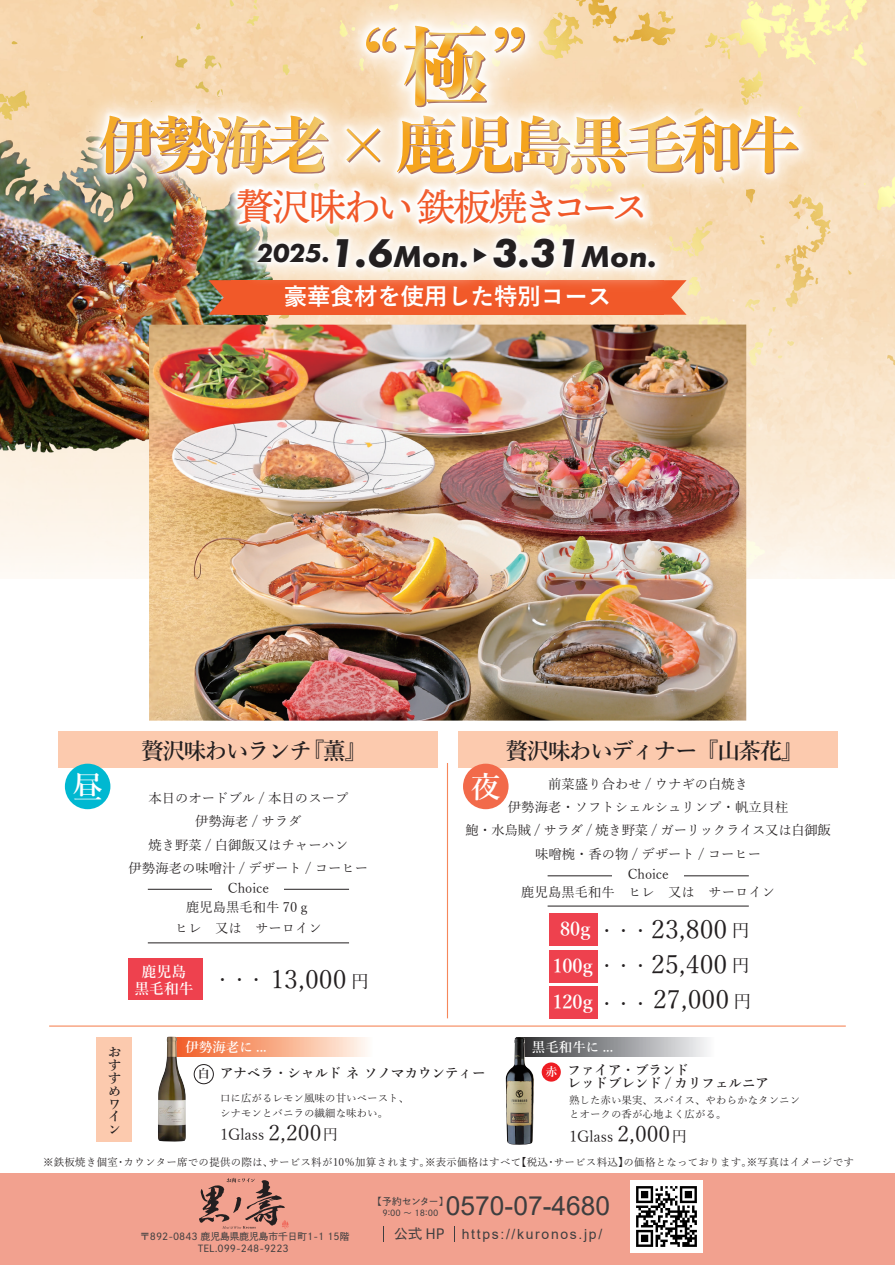
<style>
.page{position:relative;width:895px;height:1265px;background:#fff}
.page>*{position:absolute;margin:0;border:0;box-sizing:border-box;transform-origin:0 0}
.t1{font:italic 700 41.7px "Futura PT";color:#231f20}
.t2{font:38.25px "Ten Mincho Text";letter-spacing:-.115em;color:#f15929}
.t3{font:600 29.85px "Yu Mincho";color:#fff}
.t4{font:italic 700 27px "Futura PT";color:#231f20}
.t5{font:26.4px "Arial";color:#3e3e3f}
.t6{font:25.5px/35.2px "Yu Mincho";color:#231f20;text-align:center}
.t7{font:700 23.4px "Yu Gothic";color:#fff}
.t8{font:600 22.5px "Yu Mincho";letter-spacing:-.06em;color:#231f20}
.t9{font:15.6px "Koz Go Pr 6 N";color:#231f20}
.t10{font:15.15px "Yu Mincho";color:#231f20}
.t11{font:600 14.85px "Yu Mincho";color:#fff}
.t12{font:13.95px "Arial";letter-spacing:.12em;color:#3e3e3f}
.t13{font:600 13.5px/23px "Yu Mincho";color:#231f20}
.t14{font:600 13.5px "Yu Mincho";color:#fff}
.t15{font:13.35px/23.4px "Yu Mincho";color:#231f20;text-align:center}
.t16{font:600 12.9px/12.9px "Yu Mincho";color:#231f20}
.t17{font:600 12px "Yu Mincho";color:#231f20}
.t18{font:10.5px/14.2px "Yu Mincho";letter-spacing:.01em;color:#231f20}
.t19{font:9.75px/12.6px "DNP Shuei Go Gin Std M";color:#3e3e3f;text-align:center}
.t20{font:8.4px "DNP Shuei Go Gin Std M";color:#3e3e3f}
.s1{font-size:41.7px}
.s2{font-size:31.2px}
.s3{font-weight:600;font-size:19.35px;color:#fff}
.s4{font-size:16.8px}
.s5{font-size:17.85px}
.s6{font-size:21.6px}
.s7{color:#fff}
.s8{font-family:"DNP Shuei Go Gin Std M"}
</style>
<div class="page">
<img style="left:0;top:0;width:894px;height:620px">
<img style="left:0;top:132px;width:278px;height:322px">
<img style="left:149px;top:324px;width:597px;height:396px">
<div style="left:458px;top:731px;width:380px;height:36px;background:#fccaae"></div>
<div style="left:58px;top:731px;width:380px;height:36px;background:#fccaae"></div>
<div style="left:550px;top:913px;width:48px;height:33px;background:#ee414e"></div>
<div style="left:550px;top:950px;width:48px;height:32px;background:#ee414e"></div>
<div style="left:550px;top:986px;width:48px;height:32px;background:#ee414e"></div>
<hr style="left:547px;top:875px;width:201px;height:1px;background:#231f20">
<hr style="left:547px;top:905px;width:201px;height:1px;background:#231f20">
<div style="left:612px;top:861px;width:71px;height:19px;background:#fff"></div>
<div style="left:65px;top:763px;width:45px;height:46px;background:#00b8d1;border-radius:50%"></div>
<div style="left:463px;top:763px;width:45px;height:46px;background:#f26a4a;border-radius:50%"></div>
<hr style="left:447px;top:763px;width:1px;height:255px;background:#f6875a">
<div style="left:231px;top:280px;width:432px;height:35px;background:#f15929"></div>
<svg style="left:663px;top:280px;width:23px;height:35px"></svg>
<svg style="left:208px;top:280px;width:23px;height:35px"></svg>
<hr style="left:49px;top:1025px;width:796px;height:1px;background:#f6875a">
<img style="left:228px;top:210px;width:456px;height:97px">
<img style="left:250px;top:226px;width:413px;height:65px">
<img style="left:254px;top:229px;width:406px;height:59px">
<hr style="left:148px;top:889px;width:201px;height:1px;background:#231f20">
<hr style="left:148px;top:942px;width:201px;height:1px;background:#231f20">
<div style="left:213px;top:875px;width:71px;height:19px;background:#fff"></div>
<div style="left:129px;top:958px;width:74px;height:42px;background:#ee414e"></div>
<div style="left:97px;top:1036px;width:35px;height:105px;background:#fccaae"></div>
<div style="left:174px;top:1037px;width:199px;height:19px;background:linear-gradient(to right,#f15b1f,#fffaf0)"></div>
<img style="left:158px;top:1036px;width:28px;height:105px">
<div style="left:194px;top:1064px;width:19px;height:19px;border:1px solid #231f20;border-radius:50%"></div>
<svg style="left:535px;top:1037px;width:172px;height:19px;background:#999a9d"></svg>
<img style="left:505px;top:1037px;width:30px;height:107px">
<img style="left:509px;top:1085px;width:21px;height:37px">
<div style="left:541px;top:1062px;width:19px;height:19px;background:#ee1d23;border-radius:50%"></div>
<div style="left:0;top:1173px;width:894px;height:91px;background:#f2a18f"></div>
<svg style="left:199px;top:1177px;width:89px;height:51px"></svg>
<svg style="left:383px;top:1226px;width:1px;height:15px"></svg>
<svg style="left:454px;top:1226px;width:1px;height:15px"></svg>
<img style="left:630px;top:1180px;width:72px;height:72px">
<img style="left:68px;top:84px;width:761px;height:126px">
<img style="left:91px;top:107px;width:716px;height:86px">
<img style="left:94px;top:111px;width:707px;height:79px">
<svg style="left:99px;top:115px;width:230px;height:59px"></svg>
<svg style="left:346px;top:159px;width:35px;height:4px"></svg>
<svg style="left:397px;top:115px;width:401px;height:60px"></svg>
<img style="left:321px;top:0;width:248px;height:159px">
<img style="left:354px;top:14px;width:185px;height:120px">
<img style="left:360px;top:19px;width:175px;height:111px">
<svg style="left:366px;top:27px;width:30px;height:26px"></svg>
<svg style="left:404px;top:26px;width:83px;height:81px"></svg>
<svg style="left:494px;top:27px;width:31px;height:26px"></svg>
<h2 class="t2" style="left:236px;top:185px;width:415px">贅沢味わい 鉄板焼きコース</h2>
<h3 class="t4" style="left:257px;top:237px;width:214px">2025.<span class="s1">1.6</span><span class="s2">Mon.</span></h3>
<p class="t9" style="left:471px;top:263px;width:17px;rotate:-90deg">▼</p>
<h1 class="t1" style="left:493px;top:228px;width:166px">3.31<span class="s2">Mon.</span></h1>
<h3 class="t7" style="left:284px;top:283px;width:328px">豪華食材を使用した特別コース</h3>
<h3 class="t8" style="left:141px;top:738px;width:227px">贅沢味わいランチ『薫』</h3>
<h3 class="t8" style="left:505px;top:738px;width:299px">贅沢味わいディナー『山茶花』</h3>
<h3 class="t3" style="left:73px;top:770px;width:31px">昼</h3>
<h3 class="t3" style="left:471px;top:770px;width:31px">夜</h3>
<p class="t15" style="left:465px;top:770px;width:367px">前菜盛り合わせ / ウナギの白焼き<br>伊勢海老・ソフトシェルシュリンプ・帆立貝柱<br>鮑・水烏賊 / サラダ / 焼き野菜 / ガーリックライス又は白御飯味噌椀・香の物 / デザート / コーヒー</p>
<p class="t15" style="left:521px;top:879px;width:255px">鹿児島黒毛和牛　ヒレ　又は　サーロイン</p>
<p class="t15" style="left:129px;top:785px;width:241px">本日のオードブル / 本日のスープ<br>伊勢海老 / サラダ<br>焼き野菜 / 白御飯又はチャーハン<br>伊勢海老の味噌汁 / デザート / コーヒー</p>
<p class="t15" style="left:175px;top:895px;width:148px;line-height:21px">鹿児島黒毛和牛 70ｇ<br>ヒレ　又は　サーロイン</p>
<p class="t15" style="left:627px;top:861px;width:42px">Choice</p>
<p class="t15" style="left:228px;top:874px;width:42px">Choice</p>
<h3 class="t6" style="left:552px;top:909px;width:200px"><span class="s3">80g</span> <span class="s4">・・・</span>23,800 <span class="s5">円<br></span><span class="s3">100g</span> <span class="s4">・・・</span>25,400 <span class="s5">円<br></span><span class="s3">120g</span> <span class="s4">・・・</span> 27,000 <span class="s5">円</span></h3>
<p class="t11" style="left:142px;top:962px;width:46px">鹿児島</p>
<p class="t11" style="left:134px;top:979px;width:61px">黒毛和牛</p>
<h3 class="t6" style="left:214px;top:959px;width:156px"><span class="s4">・・・</span> 13,000 <span class="s5">円</span></h3>
<p class="t16" style="left:108px;top:1045px;width:14px">おすすめワイン</p>
<p class="t14" style="left:185px;top:1039px;width:83px">伊勢海老に ...</p>
<p class="t13" style="left:220px;top:1062px;width:267px">アナベラ・シャルド ネ ソノマカウンティー</p>
<p class="t18" style="left:220px;top:1090px;width:191px">口に広がるレモン風味の甘いペースト、シナモンとバニラの繊細な味わい。</p>
<p class="t10" style="left:220px;top:1120px;width:119px">1Glass <span class="s6">2,200</span>円</p>
<p class="t17" style="left:198px;top:1067px;width:13px">白</p>
<p class="t13" style="left:545px;top:1035px;width:145px;text-indent:-14px"><span class="s7">黒毛和牛に ...<br></span><sub>赤</sub> ファイア・ブランド</p>
<p class="t13" style="left:567px;top:1071px;width:203px">レッドブレンド / カリフェルニア</p>
<p class="t18" style="left:569px;top:1091px;width:232px">熟した赤い果実、スパイス、やわらかなタンニンとオークの香が心地よく広がる。</p>
<p class="t10" style="left:569px;top:1122px;width:119px">1Glass <span class="s6">2,000</span>円</p>
<p class="t18" style="left:43px;top:1154px;width:812px">※鉄板焼き個室・カウンター席での提供の際は、サービス料が10％加算されます。※表示価格はすべて【税込・サービス料込】の価格となっております。※写真はイメージです</p>
<h3 class="t5" style="left:446px;top:1187px;width:166px">0570-07-4680</h3>
<p class="t19" style="left:372px;top:1194px;width:78px">【予約センター】</p>
<p class="t20" style="left:382px;top:1206px;width:57px">9:00 ～ 18:00</p>
<p class="t19" style="left:140px;top:1229px;width:211px">〒892-0843 鹿児島県鹿児島市千日町1-1 15階<br>TEL.099-248-9223</p>
<p class="t12" style="left:394px;top:1224px;width:210px"><span class="s8">公式 HP</span> https://kuronos.jp/</p>
</div>
